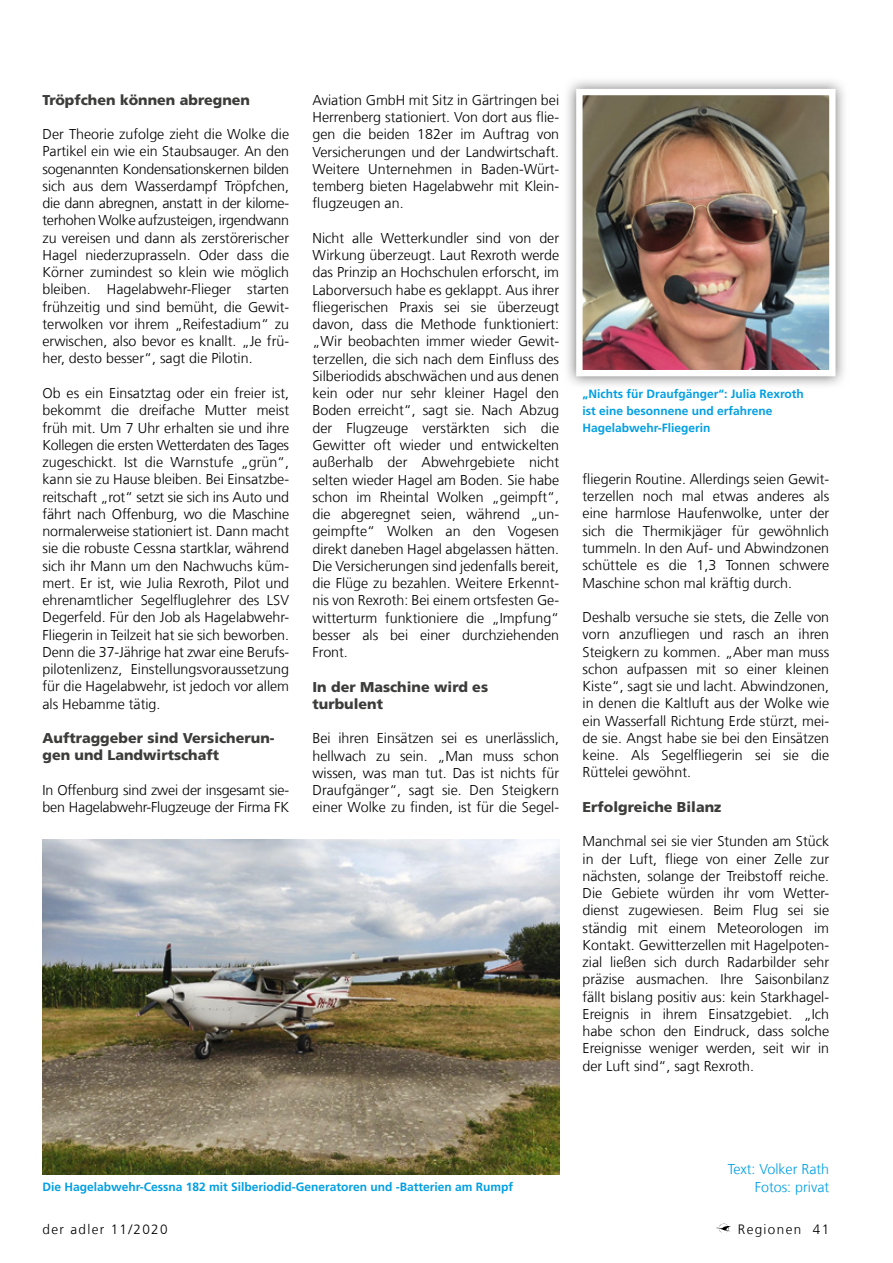
<style>
.page{position:relative;width:893px;height:1263px;background:#fff}
.page>*{position:absolute;margin:0;border:0;box-sizing:border-box;transform-origin:0 0}
.t1{font:300 14.25px/17.2px "Frutiger LT Com";color:#000;text-align:justify}
.t2{font:900 14.25px/17.2px "Frutiger LT Com";color:#3c3c3b}
.t3{font:300 14.25px/17.2px "Frutiger LT Com";color:#009fe3;text-align:right}
.t4{font:300 13.5px "Frutiger LT Com";letter-spacing:.1em;color:#000}
.t5{font:700 12px/17.2px "Frutiger LT Com";color:#009fe3}
</style>
<div class="page">
<img style="left:716px;top:1223px;width:15px;height:10px">
<img style="left:43px;top:839px;width:516px;height:335px">
<img style="left:573px;top:86px;width:266px;height:293px">
<p class="t2" style="left:43px;top:91px;width:209px">Tröpfchen können abregnen</p>
<p class="t1" style="left:43px;top:126px;width:248px">Der Theorie zufolge zieht die Wolke die Partikel ein wie ein Staubsauger. An den sogenannten Kondensationskernen bilden sich aus dem Wasserdampf Tröpfchen, die dann abregnen, anstatt in der kilome&shy;terhohen Wolke aufzusteigen, irgendwann zu vereisen und dann als zerstörerischer Hagel niederzuprasseln. Oder dass die Körner zumindest so klein wie möglich bleiben. Hagelabwehr-Flieger starten frühzeitig und sind bemüht, die Gewit&shy;terwolken vor ihrem „Reifestadium“ zu erwischen, also bevor es knallt. „Je frü&shy;her, desto besser“, sagt die Pilotin.</p>
<p class="t1" style="left:43px;top:384px;width:248px">Ob es ein Einsatztag oder ein freier ist, bekommt die dreifache Mutter meist früh mit. Um 7 Uhr erhalten sie und ihre Kollegen die ersten Wetterdaten des Tages zugeschickt. Ist die Warnstufe „grün“, kann sie zu Hause bleiben. Bei Einsatzbe&shy;reitschaft „rot“ setzt sie sich ins Auto und fährt nach Offenburg, wo die Maschine normalerweise stationiert ist. Dann macht sie die robuste Cessna startklar, während sich ihr Mann um den Nachwuchs küm&shy;mert. Er ist, wie Julia Rexroth, Pilot und ehrenamtlicher Segelfluglehrer des LSV Degerfeld. Für den Job als Hagelabwehr-Fliegerin in Teilzeit hat sie sich beworben.<br>Denn die 37-Jährige hat zwar eine Berufs&shy;pilotenlizenz, Einstellungsvoraussetzung für die Hagelabwehr, ist jedoch vor allem als Hebamme tätig.</p>
<p class="t2" style="left:43px;top:729px;width:234px">Auftraggeber sind Versicherun&shy;gen und Landwirtschaft</p>
<p class="t1" style="left:43px;top:781px;width:248px">In Offenburg sind zwei der insgesamt sie&shy;ben Hagelabwehr-Flugzeuge der Firma FK</p>
<p class="t1" style="left:313px;top:91px;width:248px">Aviation GmbH mit Sitz in Gärtringen bei Herrenberg stationiert. Von dort aus flie&shy;gen die beiden 182er im Auftrag von Versicherungen und der Landwirtschaft.<br>Weitere Unternehmen in Baden-Würt&shy;temberg bieten Hagelabwehr mit Klein&shy;flugzeugen an.</p>
<p class="t1" style="left:313px;top:229px;width:248px">Nicht alle Wetterkundler sind von der Wirkung überzeugt. Laut Rexroth werde das Prinzip an Hochschulen erforscht, im Laborversuch habe es geklappt. Aus ihrer fliegerischen Praxis sei sie überzeugt davon, dass die Methode funktioniert: „Wir beobachten immer wieder Gewit&shy;terzellen, die sich nach dem Einfluss des Silberiodids abschwächen und aus denen kein oder nur sehr kleiner Hagel den Boden erreicht“, sagt sie. Nach Abzug der Flugzeuge verstärkten sich die Gewitter oft wieder und entwickelten außerhalb der Abwehrgebiete nicht selten wieder Hagel am Boden. Sie habe schon im Rheintal Wolken „geimpft“, die abgeregnet seien, während „un&shy;geimpfte“ Wolken an den Vogesen direkt daneben Hagel abgelassen hätten.<br>Die Versicherungen sind jedenfalls bereit, die Flüge zu bezahlen. Weitere Erkennt&shy;nis von Rexroth: Bei einem ortsfesten Ge&shy;witterturm funktioniere die „Impfung“ besser als bei einer durchziehenden Front.</p>
<p class="t2" style="left:313px;top:678px;width:177px">In der Maschine wird es turbulent</p>
<p class="t1" style="left:313px;top:730px;width:248px">Bei ihren Einsätzen sei es unerlässlich, hellwach zu sein. „Man muss schon wissen, was man tut. Das ist nichts für Draufgänger“, sagt sie. Den Steigkern einer Wolke zu finden, ist für die Segel-</p>
<p class="t5" style="left:583px;top:385px;width:223px">„Nichts für Draufgänger“: Julia Rexroth ist eine besonnene und erfahrene<br>Hagelabwehr-Fliegerin</p>
<p class="t1" style="left:583px;top:470px;width:248px">fliegerin Routine. Allerdings seien Gewit&shy;terzellen noch mal etwas anderes als eine harmlose Haufenwolke, unter der sich die Thermikjäger für gewöhnlich tummeln. In den Auf- und Abwindzonen schüttele es die 1,3 Tonnen schwere Maschine schon mal kräftig durch.</p>
<p class="t1" style="left:583px;top:609px;width:248px">Deshalb versuche sie stets, die Zelle von vorn anzufliegen und rasch an ihren Steigkern zu kommen. „Aber man muss schon aufpassen mit so einer kleinen Kiste“, sagt sie und lacht. Abwindzonen, in denen die Kaltluft aus der Wolke wie ein Wasserfall Richtung Erde stürzt, mei&shy;de sie. Angst habe sie bei den Einsätzen keine. Als Segelfliegerin sei sie die Rüttelei gewöhnt.</p>
<p class="t2" style="left:583px;top:798px;width:140px">Erfolgreiche Bilanz</p>
<p class="t1" style="left:583px;top:833px;width:248px">Manchmal sei sie vier Stunden am Stück in der Luft, fliege von einer Zelle zur nächsten, solange der Treibstoff reiche.<br>Die Gebiete würden ihr vom Wetter&shy;dienst zugewiesen. Beim Flug sei sie ständig mit einem Meteorologen im Kontakt. Gewitterzellen mit Hagelpoten&shy;zial ließen sich durch Radarbilder sehr präzise ausmachen. Ihre Saisonbilanz fällt bislang positiv aus: kein Stark hagel-Ereignis in ihrem Einsatzgebiet. „Ich habe schon den Eindruck, dass solche Ereignisse weniger werden, seit wir in der Luft sind“, sagt Rexroth.</p>
<p class="t5" style="left:43px;top:1178px;width:472px">Die Hagelabwehr-Cessna 182 mit Silberiodid-Generatoren und -Batterien am Rumpf</p>
<p class="t3" style="left:728px;top:1161px;width:103px">Text: Volker Rath<br>Fotos: privat</p>
<p class="t4" style="left:43px;top:1221px;width:127px">der adler 11/2020</p>
<p class="t4" style="left:738px;top:1221px;width:93px">Regionen 41</p>
</div>
